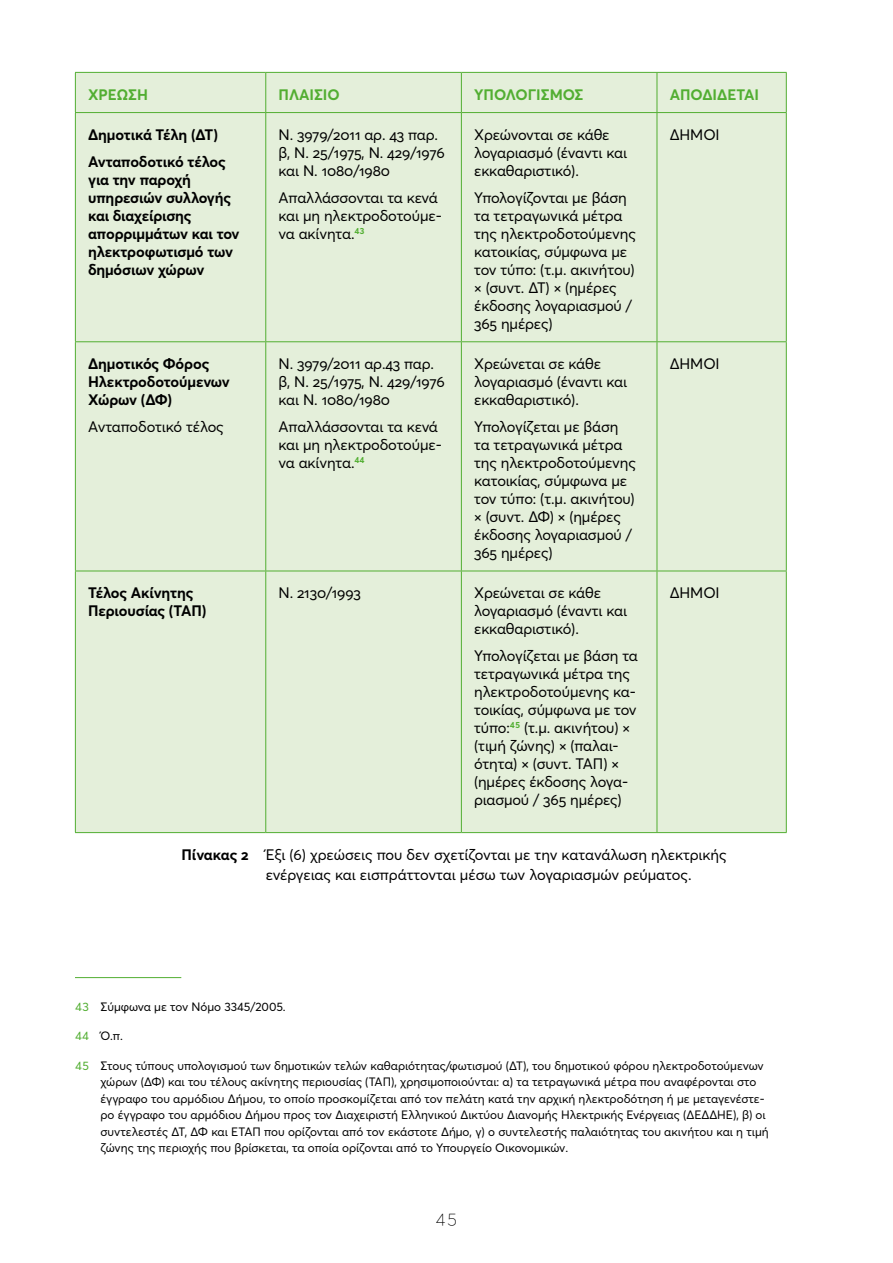
<style>
.page{position:relative;width:893px;height:1263px;background:#fff}
.page>*{position:absolute;margin:0;border:0;box-sizing:border-box;transform-origin:0 0}
.t1{font:100 18px "Averta";color:#000}
.t2{font:15px/18px "Averta";letter-spacing:-.005em;color:#000}
.t3{font:700 15px/18px "Averta";letter-spacing:-.005em;color:#000}
.t4{font:700 15px "Averta";color:#52ae32}
.t5{font:12px/16.5px "Averta";color:#000}
.s1{font-weight:700}
.s2{color:#52ae32}
</style>
<div class="page">
<div style="left:76px;top:73px;width:710px;height:759px;background:#e4efda"></div>
<hr style="left:75px;top:113px;width:1px;height:228px;background:#52ae32">
<hr style="left:265px;top:113px;width:1px;height:228px;background:#52ae32">
<hr style="left:461px;top:113px;width:1px;height:228px;background:#52ae32">
<hr style="left:657px;top:113px;width:1px;height:228px;background:#52ae32">
<hr style="left:786px;top:113px;width:1px;height:228px;background:#52ae32">
<hr style="left:75px;top:341px;width:191px;height:1px;background:#52ae32">
<hr style="left:75px;top:342px;width:1px;height:229px;background:#52ae32">
<hr style="left:266px;top:341px;width:195px;height:1px;background:#52ae32">
<hr style="left:265px;top:342px;width:1px;height:229px;background:#52ae32">
<hr style="left:461px;top:341px;width:196px;height:1px;background:#52ae32">
<hr style="left:461px;top:342px;width:1px;height:229px;background:#52ae32">
<hr style="left:657px;top:341px;width:130px;height:1px;background:#52ae32">
<hr style="left:657px;top:342px;width:1px;height:229px;background:#52ae32">
<hr style="left:786px;top:342px;width:1px;height:229px;background:#52ae32">
<hr style="left:75px;top:571px;width:191px;height:1px;background:#52ae32">
<hr style="left:75px;top:571px;width:1px;height:261px;background:#52ae32">
<hr style="left:266px;top:571px;width:195px;height:1px;background:#52ae32">
<hr style="left:265px;top:571px;width:1px;height:261px;background:#52ae32">
<hr style="left:461px;top:571px;width:196px;height:1px;background:#52ae32">
<hr style="left:461px;top:571px;width:1px;height:261px;background:#52ae32">
<hr style="left:657px;top:571px;width:130px;height:1px;background:#52ae32">
<hr style="left:657px;top:571px;width:1px;height:261px;background:#52ae32">
<hr style="left:786px;top:571px;width:1px;height:261px;background:#52ae32">
<hr style="left:75px;top:832px;width:191px;height:1px;background:#52ae32">
<hr style="left:266px;top:832px;width:195px;height:1px;background:#52ae32">
<hr style="left:461px;top:832px;width:196px;height:1px;background:#52ae32">
<hr style="left:657px;top:832px;width:130px;height:1px;background:#52ae32">
<hr style="left:75px;top:72px;width:191px;height:1px;background:#52ae32">
<hr style="left:75px;top:73px;width:1px;height:39px;background:#52ae32">
<hr style="left:266px;top:72px;width:195px;height:1px;background:#52ae32">
<hr style="left:265px;top:73px;width:1px;height:39px;background:#52ae32">
<hr style="left:461px;top:72px;width:196px;height:1px;background:#52ae32">
<hr style="left:461px;top:73px;width:1px;height:39px;background:#52ae32">
<hr style="left:657px;top:72px;width:130px;height:1px;background:#52ae32">
<hr style="left:657px;top:73px;width:1px;height:39px;background:#52ae32">
<hr style="left:786px;top:73px;width:1px;height:39px;background:#52ae32">
<hr style="left:75px;top:112px;width:191px;height:1px;background:#52ae32">
<hr style="left:266px;top:112px;width:195px;height:1px;background:#52ae32">
<hr style="left:461px;top:112px;width:196px;height:1px;background:#52ae32">
<hr style="left:657px;top:112px;width:130px;height:1px;background:#52ae32">
<hr style="left:75px;top:977px;width:106px;height:1px;background:#52ae32">
<p class="t4" style="left:88px;top:84px;width:61px">ΧΡΕΩΣΗ</p>
<p class="t4" style="left:279px;top:84px;width:63px">ΠΛΑΙΣΙΟ</p>
<p class="t4" style="left:474px;top:84px;width:111px">ΥΠΟΛΟΓΙΣΜΟΣ</p>
<p class="t4" style="left:670px;top:84px;width:91px">ΑΠΟΔΙΔΕΤΑΙ</p>
<p class="t3" style="left:88px;top:120px;width:139px;line-height:27px">Δημοτικά Τέλη (ΔΤ)<br>Ανταποδοτικό τέλος</p>
<p class="t3" style="left:88px;top:170px;width:153px">για την παροχή υπηρεσιών συλλογής και διαχείρισης απορριμμάτων και τον ηλεκτροφωτισμό των δημόσιων χώρων</p>
<p class="t2" style="left:279px;top:125px;width:168px">Ν. 3979/2011 αρ. 43 παρ. β, Ν. 25/1975, Ν. 429/1976 και Ν. 1080/1980</p>
<p class="t2" style="left:279px;top:188px;width:165px">Απαλλάσσονται τα κενά και μη ηλεκτροδοτούμε&shy;να ακίνητα.<sup>43</sup></p>
<p class="t2" style="left:474px;top:125px;width:154px">Χρεώνονται σε κάθε λογαριασμό (έναντι και εκκαθαριστικό).</p>
<p class="t2" style="left:474px;top:188px;width:163px">Υπολογίζονται με βάση τα τετραγωνικά μέτρα της ηλεκτροδοτούμενης κατοικίας, σύμφωνα με τον τύπο: (τ.μ. ακινήτου) × (συντ. ΔΤ) × (ημέρες έκδοσης λογαριασμού /<br>365 ημέρες)</p>
<p class="t2" style="left:670px;top:125px;width:51px">ΔΗΜΟΙ</p>
<p class="t3" style="left:88px;top:354px;width:143px">Δημοτικός Φόρος<br>Ηλεκτροδοτούμενων<br>Χώρων (ΔΦ)</p>
<p class="t2" style="left:88px;top:417px;width:137px">Ανταποδοτικό τέλος</p>
<p class="t2" style="left:279px;top:354px;width:168px">Ν. 3979/2011 αρ.43 παρ. β, Ν. 25/1975, Ν. 429/1976 και Ν. 1080/1980</p>
<p class="t2" style="left:279px;top:417px;width:165px">Απαλλάσσονται τα κενά και μη ηλεκτροδοτούμε&shy;να ακίνητα.<sup>44</sup></p>
<p class="t2" style="left:474px;top:354px;width:154px">Χρεώνεται σε κάθε λογαριασμό (έναντι και εκκαθαριστικό).</p>
<p class="t2" style="left:474px;top:417px;width:163px">Υπολογίζεται με βάση τα τετραγωνικά μέτρα της ηλεκτροδοτούμενης κατοικίας, σύμφωνα με τον τύπο: (τ.μ. ακινήτου) × (συντ. ΔΦ) × (ημέρες έκδοσης λογαριασμού /<br>365 ημέρες)</p>
<p class="t3" style="left:88px;top:583px;width:120px">Τέλος Ακίνητης<br>Περιουσίας (ΤΑΠ)</p>
<p class="t2" style="left:279px;top:583px;width:84px">Ν. 2130/1993</p>
<p class="t2" style="left:474px;top:583px;width:154px">Χρεώνεται σε κάθε λογαριασμό (έναντι και εκκαθαριστικό).</p>
<p class="t2" style="left:474px;top:646px;width:165px">Υπολογίζεται με βάση τα τετραγωνικά μέτρα της ηλεκτροδοτούμενης κα&shy;τοικίας, σύμφωνα με τον τύπο:<sup>45</sup> (τ.μ. ακινήτου) × (τιμή ζώνης) × (παλαι&shy;ότητα) × (συντ. ΤΑΠ) × (ημέρες έκδοσης λογα&shy;ριασμού / 365 ημέρες)</p>
<p class="t2" style="left:670px;top:354px;width:51px">ΔΗΜΟΙ</p>
<p class="t2" style="left:670px;top:583px;width:51px">ΔΗΜΟΙ</p>
<p class="t2" style="left:266px;top:844px;width:462px;line-height:19.5px;text-indent:-84px"><span class="s1">Πίνακας 2</span> Έξι (6) χρεώσεις που δεν σχετίζονται με την κατανάλωση ηλεκτρικής ενέργειας και εισπράττονται μέσω των λογαριασμών ρεύματος.</p>
<p class="t5" style="left:75px;top:998px;width:212px"><span class="s2">43</span> Σύμφωνα με τον Νόμο 3345/2005.</p>
<p class="t5" style="left:75px;top:1027px;width:49px"><span class="s2">44</span> Ό.π.</p>
<p class="t5" style="left:101px;top:1057px;width:670px;text-indent:-26px"><span class="s2">45</span> Στους τύπους υπολογισμού των δημοτικών τελών καθαριότητας/φωτισμού (ΔΤ), του δημοτικού φόρου ηλεκτροδοτούμενων χώρων (ΔΦ) και του τέλους ακίνητης περιουσίας (ΤΑΠ), χρησιμοποιούνται: α) τα τετραγωνικά μέτρα που αναφέρονται στο έγγραφο του αρμόδιου Δήμου, το οποίο προσκομίζεται από τον πελάτη κατά την αρχική ηλεκτροδότηση ή με μεταγενέστε&shy;ρο έγγραφο του αρμόδιου Δήμου προς τον Διαχειριστή Ελληνικού Δικτύου Διανομής Ηλεκτρικής Ενέργειας (ΔΕΔΔΗΕ), β) οι συντελεστές ΔΤ, ΔΦ και ΕΤΑΠ που ορίζονται από τον εκάστοτε Δήμο, γ) ο συντελεστής παλαιότητας του ακινήτου και η τιμή ζώνης της περιοχής που βρίσκεται, τα οποία ορίζονται από το Υπουργείο Οικονομικών.</p>
<p class="t1" style="left:436px;top:1204px;width:23px">45</p>
</div>
